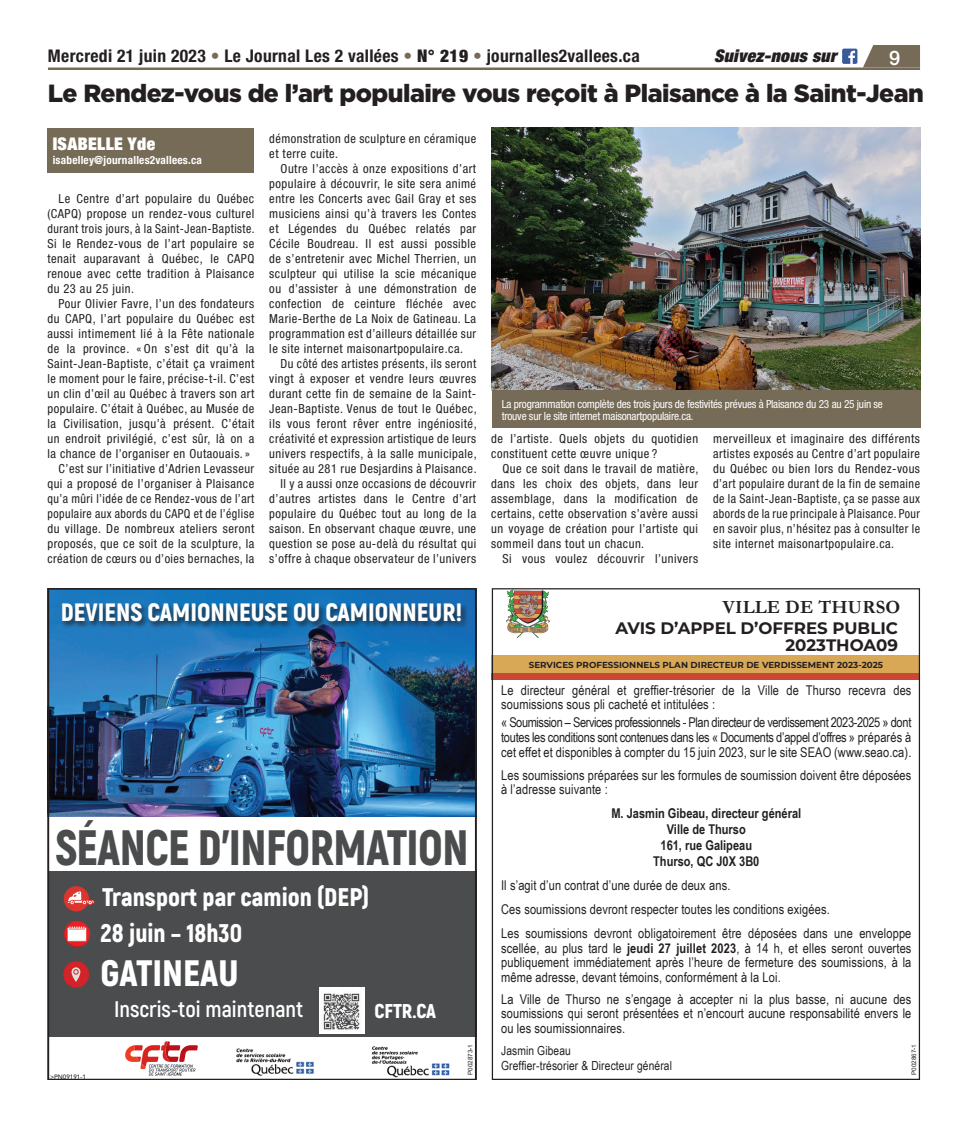
<style>
.page{position:relative;width:968px;height:1125px;background:#fff}
.page>*{position:absolute;margin:0;border:0;box-sizing:border-box;transform-origin:0 0}
.t1{font:900 49.62px "Akrobat";letter-spacing:-.01em;color:#4b4c4d;scale:.92 1}
.t2{font:900 36.75px "Akrobat";color:#fff}
.t3{font:900 25.5px/36.1px "Akrobat";color:#fff}
.t4{font:900 25.12px "Akrobat";color:#fff}
.t5{font:900 24.88px "Gotham";letter-spacing:-.02em;color:#231f20}
.t6{font:700 22.62px "Akrobat";color:#fff}
.t7{font:900 20px "Akrobat";letter-spacing:-.005em;color:#fff}
.t8{font:500 20px "Helvetica Neue LT Pro";color:#fff}
.t9{font:700 18.75px "Garamond";letter-spacing:.01em;color:#231f20}
.t10{font:700 condensed 17.5px "Helvetica Neue LT Pro";letter-spacing:.02em;color:#231f20}
.t11{font:italic 900 condensed 17.5px "Helvetica Neue LT Pro";letter-spacing:.02em;color:#231f20}
.t12{font:900 condensed 17.5px "Helvetica Neue LT Pro";letter-spacing:.02em;color:#fff}
.t13{font:700 16.62px/16.6px "Montserrat";color:#231f20;text-align:right}
.t14{font:13.5px/14.8px "Arial Narrow";letter-spacing:.01em;color:#231f20}
.t15{font:700 13.5px/15.8px "Arial Narrow";color:#231f20;text-align:center}
.t16{font:condensed 12.5px/15px "Helvetica Neue LT Pro";letter-spacing:.04em;color:#231f20;text-align:justify}
.t17{font:12.5px/14.8px "Arial Narrow";letter-spacing:.01em;color:#231f20}
.t18{font:condensed 12.5px "Helvetica Neue LT Pro";letter-spacing:.04em;color:#231f20;scale:.96 1}
.t19{font:condensed 12.5px "Helvetica Neue LT Pro";letter-spacing:.04em;color:#231f20;scale:.95 1}
.t20{font:condensed 11.25px/12.5px "Helvetica Neue LT Pro";letter-spacing:-.02em;color:#fff}
.t21{font:700 condensed 11.25px "Helvetica Neue LT Pro";letter-spacing:.02em;color:#fff}
.t22{font:700 8.75px "Montserrat";color:#231f20}
.t23{font:6.25px "Arial";color:#231f20}
.t24{font:500 6.25px "Avenir LT Std";color:#231f20}
.s1{color:#766b56}
.s2{font-weight:900}
.s3{font-weight:700}
</style>
<div class="page">
<hr style="left:48px;top:68px;width:872px;height:2px;background:#766b56">
<svg style="left:842px;top:45px;width:78px;height:23px"></svg>
<div style="left:47px;top:128px;width:207px;height:45px;background:#766b56"></div>
<img style="left:491px;top:128px;width:429px;height:263px">
<div style="left:492px;top:391px;width:428px;height:37px;background:#766b56"></div>
<img style="left:507px;top:590px;width:42px;height:48px">
<div style="left:492px;top:655px;width:428px;height:18px;background:#d9a857"></div>
<div style="left:492px;top:673px;width:428px;height:7px;background:#ca4734"></div>
<img style="left:50px;top:590px;width:424px;height:486px">
<img style="left:64px;top:921px;width:26px;height:26px;border-radius:13px">
<img style="left:371px;top:1042px;width:78px;height:36px">
<h3 class="t10" style="left:48px;top:46px;width:593px">Mercredi 21 juin 2023 <span class="s1">•</span> Le Journal Les 2 vallées <span class="s1">•</span> <span class="s2">N° 219</span> <span class="s1">•</span> journalles2vallees.ca</h3>
<h3 class="t11" style="left:714px;top:45px;width:124px">Suivez-nous sur</h3>
<h3 class="t8" style="left:889px;top:46px;width:13px">9</h3>
<h3 class="t5" style="left:48px;top:79px;width:877px">Le Rendez-vous de l’art populaire vous reçoit à Plaisance à la Saint-Jean</h3>
<h3 class="t12" style="left:53px;top:133px;width:104px">ISABELLE Yde</h3>
<p class="t21" style="left:53px;top:153px;width:151px">isabelley@journalles2vallees.ca</p>
<p class="t16" style="left:47px;top:191px;width:209px;text-indent:11px">Le Centre d’art populaire du Québec (CAPQ) propose un rendez-vous culturel durant trois jours, à la Saint-Jean-Baptiste.<br>Si le Rendez-vous de l’art populaire se tenait auparavant à Québec, le CAPQ renoue avec cette tradition à Plaisance du 23 au 25 juin.</p>
<p class="t16" style="left:59px;top:296px;width:197px">Pour Olivier Favre, l’un des fondateurs</p>
<p class="t16" style="left:47px;top:311px;width:208px">du CAPQ, l’art populaire du Québec est</p>
<p class="t16" style="left:47px;top:326px;width:208px">aussi intimement lié à la Fête nationale</p>
<p class="t16" style="left:47px;top:341px;width:208px">de la province. « On s’est dit qu’à la</p>
<p class="t16" style="left:47px;top:356px;width:208px">Saint-Jean-Baptiste, c’était ça vraiment</p>
<p class="t16" style="left:47px;top:371px;width:208px">le moment pour le faire, précise-t-il. C’est</p>
<p class="t16" style="left:47px;top:386px;width:208px">un clin d’œil au Québec à travers son art</p>
<p class="t16" style="left:47px;top:401px;width:208px">populaire. C’était à Québec, au Musée de</p>
<p class="t16" style="left:47px;top:416px;width:208px">la Civilisation, jusqu’à présent. C’était</p>
<p class="t16" style="left:47px;top:431px;width:208px">un endroit privilégié, c’est sûr, là on a</p>
<p class="t16" style="left:47px;top:446px;width:204px">la chance de l’organiser en Outaouais.»</p>
<p class="t16" style="left:59px;top:461px;width:197px">C’est sur l’initiative d’Adrien Levasseur</p>
<p class="t16" style="left:47px;top:476px;width:208px">qui a proposé de l’organiser à Plaisance</p>
<p class="t18" style="left:47px;top:491px;width:217px">qu’a mûri l’idée de ce Rendez-vous de l’art</p>
<p class="t19" style="left:47px;top:506px;width:219px">populaire aux abords du CAPQ et de l’église</p>
<p class="t16" style="left:47px;top:521px;width:208px">du village. De nombreux ateliers seront</p>
<p class="t16" style="left:47px;top:536px;width:208px">proposés, que ce soit de la sculpture, la</p>
<p class="t16" style="left:47px;top:551px;width:208px">création de cœurs ou d’oies bernaches, la</p>
<p class="t16" style="left:269px;top:131px;width:208px">démonstration de sculpture en céramique et terre cuite.</p>
<p class="t16" style="left:269px;top:161px;width:208px;text-indent:11px">Outre l’accès à onze expositions d’art populaire à découvrir, le site sera animé entre les Concerts avec Gail Gray et ses musiciens ainsi qu’à travers les Contes et Légendes du Québec relatés par Cécile Boudreau. Il est aussi possible de s’entretenir avec Michel Therrien, un sculpteur qui utilise la scie mécanique ou d’assister à une démonstration de confection de ceinture fléchée avec Marie-Berthe de La Noix de Gatineau. La programmation est d’ailleurs détaillée sur le site internet maisonartpopulaire.ca.</p>
<p class="t16" style="left:269px;top:356px;width:209px;text-align:right">Du côté des artistes présents, ils seront vingt à exposer et vendre leurs œuvres durant cette fin de semaine de la Saint-Jean-Baptiste. Venus de tout le Québec, ils vous feront rêver entre ingéniosité, créativité et expression artistique de leurs univers respectifs, à la salle municipale, située au 281 rue Desjardins à Plaisance.<br>Il y a aussi onze occasions de découvrir d’autres artistes dans le Centre d’art populaire du Québec tout au long de la saison. En observant chaque œuvre, une question se pose au-delà du résultat qui s’offre à chaque observateur de l’univers</p>
<p class="t20" style="left:501px;top:398px;width:383px">La programmation complète des trois jours de festivités prévues à Plaisance du 23 au 25 juin se trouve sur le site internet maisonartpopulaire.ca.</p>
<p class="t16" style="left:713px;top:431px;width:208px">merveilleux et imaginaire des différents artistes exposés au Centre d’art populaire du Québec ou bien lors du Rendez-vous d’art populaire durant de la fin de semaine de la Saint-Jean-Baptiste, ça se passe aux abords de la rue principale à Plaisance. Pour en savoir plus, n’hésitez pas à consulter le site internet maisonartpopulaire.ca.</p>
<p class="t16" style="left:491px;top:431px;width:208px">de l’artiste. Quels objets du quotidien constituent cette œuvre unique ?</p>
<p class="t16" style="left:491px;top:461px;width:209px;text-indent:11px">Que ce soit dans le travail de matière, dans les choix des objets, dans leur assemblage, dans la modification de certains, cette observation s’avère aussi un voyage de création pour l’artiste qui sommeil dans tout un chacun.</p>
<p class="t16" style="left:502px;top:551px;width:197px">Si vous voulez découvrir l’univers</p>
<h3 class="t4" style="left:61px;top:596px;width:403px">DEVIENS CAMIONNEUSE OU CAMIONNEUR!</h3>
<h1 class="t1" style="left:55px;top:815px;width:450px">SÉANCE D’INFORMATION</h1>
<h3 class="t3" style="left:100px;top:878px;width:270px">Transport par camion (DEP)<br>28 juin – 18h30</h3>
<h2 class="t2" style="left:100px;top:949px;width:139px">GATINEAU</h2>
<h3 class="t6" style="left:114px;top:995px;width:191px">Inscris-toi maintenant</h3>
<p class="t24" style="left:50px;top:1073px;width:37px">&gt;PN09191-1</p>
<h3 class="t7" style="left:374px;top:998px;width:63px">CFTR.CA</h3>
<p class="t23" style="left:466px;top:1075px;width:32px;rotate:-90deg">P002873-1</p>
<h3 class="t9" style="left:722px;top:594px;width:179px">VILLE DE THURSO</h3>
<h3 class="t13" style="left:615px;top:619px;width:284px">AVIS D’APPEL D’OFFRES PUBLIC<br>2023THOA09</h3>
<p class="t22" style="left:528px;top:658px;width:356px">SERVICES PROFESSIONNELS PLAN DIRECTEUR DE VERDISSEMENT 2023-2025</p>
<p class="t14" style="left:501px;top:682px;width:412px">Le directeur général et greffier-trésorier de la Ville de Thurso recevra des soumissions sous pli cacheté et intitulées :</p>
<p class="t14" style="left:501px;top:715px;width:412px;text-align:justify">« Soumission – Services professionnels - Plan directeur de verdissement 2023-2025 » dont toutes les conditions sont contenues dans les « Documents d’appel d’offres » préparés à cet effet et disponibles à compter du 15 juin 2023, sur le site SEAO (www.seao.ca).</p>
<p class="t14" style="left:501px;top:767px;width:412px">Les soumissions préparées sur les formules de soumission doivent être déposées à l’adresse suivante :</p>
<p class="t15" style="left:611px;top:805px;width:191px">M. Jasmin Gibeau, directeur général<br>Ville de Thurso<br>161, rue Galipeau<br>Thurso, QC J0X 3B0</p>
<p class="t14" style="left:501px;top:872px;width:412px;line-height:24.1px">Il s’agit d’un contrat d’une durée de deux ans.<br>Ces soumissions devront respecter toutes les conditions exigées.<br>Les soumissions devront obligatoirement être déposées dans une enveloppe</p>
<p class="t14" style="left:501px;top:940px;width:412px;text-align:justify">scellée, au plus tard le <span class="s3">jeudi 27 juillet 2023</span>, à 14 h, et elles seront ouvertes publiquement immédiatement après l’heure de fermeture des soumissions, à la même adresse, devant témoins, conformément à la Loi.</p>
<p class="t14" style="left:501px;top:991px;width:412px;text-align:justify">La Ville de Thurso ne s’engage à accepter ni la plus basse, ni aucune des soumissions qui seront présentées et n’encourt aucune responsabilité envers le ou les soumissionnaires.</p>
<p class="t17" style="left:501px;top:1043px;width:172px">Jasmin Gibeau<br>Greffier-trésorier &amp; Directeur général</p>
<p class="t23" style="left:909px;top:1075px;width:32px;rotate:-90deg">P002867-1</p>
</div>
